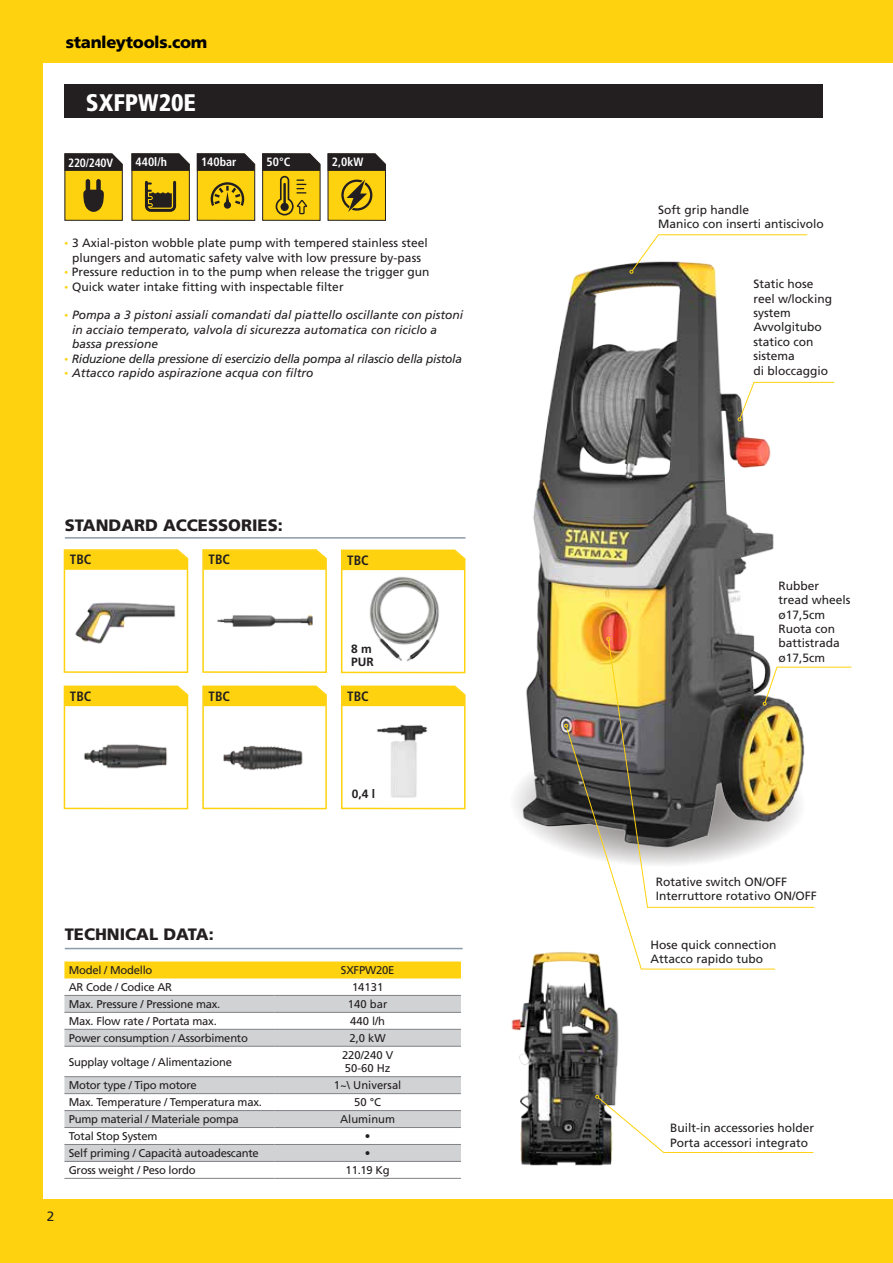
<style>
.page{position:relative;width:893px;height:1263px;background:#fed20e}
.page>*{position:absolute;margin:0;border:0;box-sizing:border-box;transform-origin:0 0}
.t1{font:900 condensed 24px "Frutiger LT Std";color:#fff}
.t2{font:900 16.5px "Frutiger LT Std";color:#231f20}
.t3{font:900 16.5px "Frutiger LT Std";letter-spacing:-.02em;color:#000}
.t4{font:700 condensed 13.5px "Frutiger LT Std";color:#231f20}
.t5{font:13.5px "Frutiger LT Std";color:#231f20}
.t6{font:12px/14.4px "Frutiger LT Std";color:#231f20}
.t7{font:italic 12px/14.4px "Frutiger LT Std";color:#231f20}
.t8{font:italic 12px "Frutiger LT Std";letter-spacing:-.02em;color:#231f20}
.t9{font:700 condensed 12px "Frutiger LT Std";color:#fff}
.t10{font:700 12px/13.2px "Frutiger LT Std";color:#231f20}
.t11{font:11.25px "Frutiger LT Std";letter-spacing:-.02em;color:#231f20}
.t12{font:11.25px/13.5px "Frutiger LT Std";color:#231f20}
.s1{font-family:"Gotham";font-size:10.5px;color:#fed20e}
.s2{font-family:"Gotham";font-style:normal;font-size:10.5px;color:#fed20e}
</style>
<div class="page">
<div style="left:43px;top:64px;width:850px;height:1135px;background:#fff"></div>
<img style="left:515px;top:263px;width:317px;height:586px">
<svg style="left:262px;top:153px;width:59px;height:68px;background:#ac901a"></svg>
<svg style="left:131px;top:153px;width:59px;height:68px;background:#9f861b"></svg>
<svg style="left:196px;top:153px;width:60px;height:68px;background:#b1951e"></svg>
<svg style="left:64px;top:153px;width:59px;height:68px;background:#a68b1b"></svg>
<svg style="left:327px;top:153px;width:59px;height:68px;background:#aa8e1b"></svg>
<div style="left:64px;top:85px;width:758px;height:33px;background:#231f20"></div>
<div style="left:64px;top:961px;width:397px;height:17px;background:#fed20e"></div>
<svg style="left:64px;top:996px;width:397px;height:165px;fill:#d1d2d4"></svg>
<hr style="left:64px;top:995px;width:210px;height:1px;background:#808285">
<hr style="left:274px;top:995px;width:187px;height:1px;background:#808285">
<hr style="left:64px;top:1012px;width:210px;height:1px;background:#808285">
<hr style="left:274px;top:1012px;width:187px;height:1px;background:#808285">
<hr style="left:64px;top:1029px;width:210px;height:1px;background:#808285">
<hr style="left:274px;top:1029px;width:187px;height:1px;background:#808285">
<hr style="left:64px;top:1046px;width:210px;height:1px;background:#808285">
<hr style="left:274px;top:1046px;width:187px;height:1px;background:#808285">
<hr style="left:64px;top:1076px;width:210px;height:1px;background:#808285">
<hr style="left:274px;top:1076px;width:187px;height:1px;background:#808285">
<hr style="left:64px;top:1093px;width:210px;height:1px;background:#808285">
<hr style="left:274px;top:1093px;width:187px;height:1px;background:#808285">
<hr style="left:64px;top:1110px;width:210px;height:1px;background:#808285">
<hr style="left:274px;top:1110px;width:187px;height:1px;background:#808285">
<hr style="left:64px;top:1127px;width:210px;height:1px;background:#808285">
<hr style="left:274px;top:1127px;width:187px;height:1px;background:#808285">
<hr style="left:64px;top:1144px;width:210px;height:1px;background:#808285">
<hr style="left:274px;top:1144px;width:187px;height:1px;background:#808285">
<hr style="left:64px;top:1161px;width:210px;height:1px;background:#808285">
<hr style="left:274px;top:1161px;width:187px;height:1px;background:#808285">
<hr style="left:64px;top:1178px;width:210px;height:1px;background:#808285">
<hr style="left:274px;top:1178px;width:187px;height:1px;background:#808285">
<hr style="left:65px;top:948px;width:398px;height:1px;background:#8c9ba8">
<img style="left:511px;top:951px;width:108px;height:215px">
<svg style="left:63px;top:549px;width:126px;height:124px"></svg>
<svg style="left:202px;top:549px;width:125px;height:124px"></svg>
<img style="left:213px;top:614px;width:103px;height:14px">
<svg style="left:63px;top:685px;width:126px;height:125px"></svg>
<img style="left:78px;top:726px;width:96px;height:58px">
<svg style="left:202px;top:685px;width:125px;height:125px"></svg>
<img style="left:212px;top:724px;width:105px;height:63px">
<svg style="left:630px;top:234px;width:178px;height:40px"></svg>
<svg style="left:608px;top:639px;width:207px;height:269px"></svg>
<svg style="left:606px;top:637px;width:4px;height:4px"></svg>
<svg style="left:566px;top:726px;width:210px;height:244px"></svg>
<svg style="left:564px;top:724px;width:4px;height:4px"></svg>
<svg style="left:595px;top:1095px;width:219px;height:58px"></svg>
<svg style="left:340px;top:549px;width:126px;height:125px"></svg>
<svg style="left:341px;top:685px;width:125px;height:125px"></svg>
<svg style="left:763px;top:666px;width:89px;height:39px"></svg>
<svg style="left:738px;top:382px;width:97px;height:39px"></svg>
<hr style="left:65px;top:537px;width:400px;height:2px;background:#8c9ba8">
<h2 class="t3" style="left:66px;top:33px;width:143px">STANLEYTOOLS.COM</h2>
<h1 class="t1" style="left:86px;top:88px;width:112px">SXFPW20E</h1>
<p class="t9" style="left:68px;top:155px;width:47px">220/240V</p>
<p class="t9" style="left:136px;top:155px;width:33px">440l/h</p>
<p class="t9" style="left:201px;top:155px;width:37px">140bar</p>
<p class="t9" style="left:267px;top:155px;width:25px">50°C</p>
<p class="t9" style="left:332px;top:155px;width:33px">2,0kW</p>
<p class="t6" style="left:64px;top:236px;width:365px;text-align:center"><span class="s1">•</span> 3 Axial-piston wobble plate pump with tempered stainless steel plungers and automatic safety valve with low pressure by-pass</p>
<p class="t6" style="left:64px;top:265px;width:367px"><span class="s1">•</span> Pressure reduction in to the pump when release the trigger gun</p>
<p class="t6" style="left:64px;top:279px;width:281px"><span class="s1">•</span> Quick water intake fitting with inspectable filter</p>
<p class="t7" style="left:72px;top:308px;width:392px;text-indent:-9px"><span class="s2">•</span> Pompa a 3 pistoni assiali comandati dal piattello oscillante con pistoni in acciaio temperato, valvola di sicurezza automatica con riciclo a bassa pressione</p>
<p class="t8" style="left:64px;top:351px;width:400px"><span class="s2">•</span> Riduzione della pressione di esercizio della pompa al rilascio della pistola</p>
<p class="t7" style="left:64px;top:366px;width:251px"><span class="s2">•</span> Attacco rapido aspirazione acqua con filtro</p>
<h2 class="t2" style="left:65px;top:516px;width:219px">STANDARD ACCESSORIES:</h2>
<p class="t4" style="left:70px;top:552px;width:23px">TBC</p>
<p class="t4" style="left:209px;top:552px;width:23px">TBC</p>
<p class="t4" style="left:70px;top:688px;width:23px">TBC</p>
<p class="t4" style="left:209px;top:688px;width:23px">TBC</p>
<p class="t4" style="left:347px;top:552px;width:23px">TBC</p>
<p class="t10" style="left:351px;top:642px;width:24px">8 m<br>PUR</p>
<p class="t4" style="left:347px;top:688px;width:23px">TBC</p>
<p class="t10" style="left:352px;top:787px;width:25px">0,4 l</p>
<h2 class="t2" style="left:65px;top:924px;width:54px">TECHNICAL</h2>
<h2 class="t2" style="left:163px;top:924px;width:52px">DATA:</h2>
<p class="t11" style="left:69px;top:964px;width:85px">Model / Modello</p>
<p class="t11" style="left:341px;top:964px;width:55px">SXFPW20E</p>
<p class="t11" style="left:69px;top:981px;width:105px">AR Code / Codice AR</p>
<p class="t11" style="left:352px;top:981px;width:33px">14131</p>
<p class="t11" style="left:69px;top:997px;width:153px">Max. Pressure / Pressione max.</p>
<p class="t11" style="left:348px;top:997px;width:41px">140 bar</p>
<p class="t11" style="left:69px;top:1014px;width:150px">Max. Flow rate / Portata max.</p>
<p class="t11" style="left:350px;top:1014px;width:37px">440 l/h</p>
<p class="t11" style="left:69px;top:1031px;width:181px">Power consumption / Assorbimento</p>
<p class="t11" style="left:350px;top:1031px;width:38px">2,0 kW</p>
<p class="t11" style="left:69px;top:1055px;width:165px">Supplay voltage / Alimentazione</p>
<p class="t12" style="left:342px;top:1048px;width:53px">220/240 V<br>50-60 Hz</p>
<p class="t11" style="left:69px;top:1079px;width:130px">Motor type / Tipo motore</p>
<p class="t12" style="left:334px;top:1079px;width:69px">1~\ Universal</p>
<p class="t11" style="left:69px;top:1096px;width:195px">Max. Temperature / Temperatura max.</p>
<p class="t11" style="left:354px;top:1096px;width:29px">50 °C</p>
<p class="t11" style="left:69px;top:1113px;width:172px">Pump material / Materiale pompa</p>
<p class="t12" style="left:340px;top:1113px;width:57px">Aluminum</p>
<p class="t11" style="left:69px;top:1130px;width:90px">Total Stop System</p>
<p class="t11" style="left:365px;top:1130px;width:7px">•</p>
<p class="t11" style="left:69px;top:1147px;width:192px">Self priming / Capacità autoadescante</p>
<p class="t11" style="left:365px;top:1147px;width:7px">•</p>
<p class="t11" style="left:69px;top:1163px;width:129px">Gross weight / Peso lordo</p>
<p class="t11" style="left:346px;top:1163px;width:46px">11.19 Kg</p>
<p class="t5" style="left:47px;top:1208px;width:9px">2</p>
<p class="t6" style="left:658px;top:203px;width:167px">Soft grip handle<br>Manico con inserti antiscivolo</p>
<p class="t6" style="left:753px;top:277px;width:80px">Static hose reel w/locking system<br>Avvolgitubo statico con sistema<br>di bloccaggio</p>
<p class="t6" style="left:779px;top:578px;width:74px">Rubber tread wheels ø17,5cm<br>Ruota con battistrada ø17,5cm</p>
<p class="t6" style="left:656px;top:874px;width:162px">Rotative switch ON/OFF<br>Interruttore rotativo ON/OFF</p>
<p class="t6" style="left:651px;top:938px;width:127px">Hose quick connection<br>Attacco rapido tubo</p>
<p class="t6" style="left:670px;top:1121px;width:146px">Built-in accessories holder<br>Porta accessori integrato</p>
</div>
